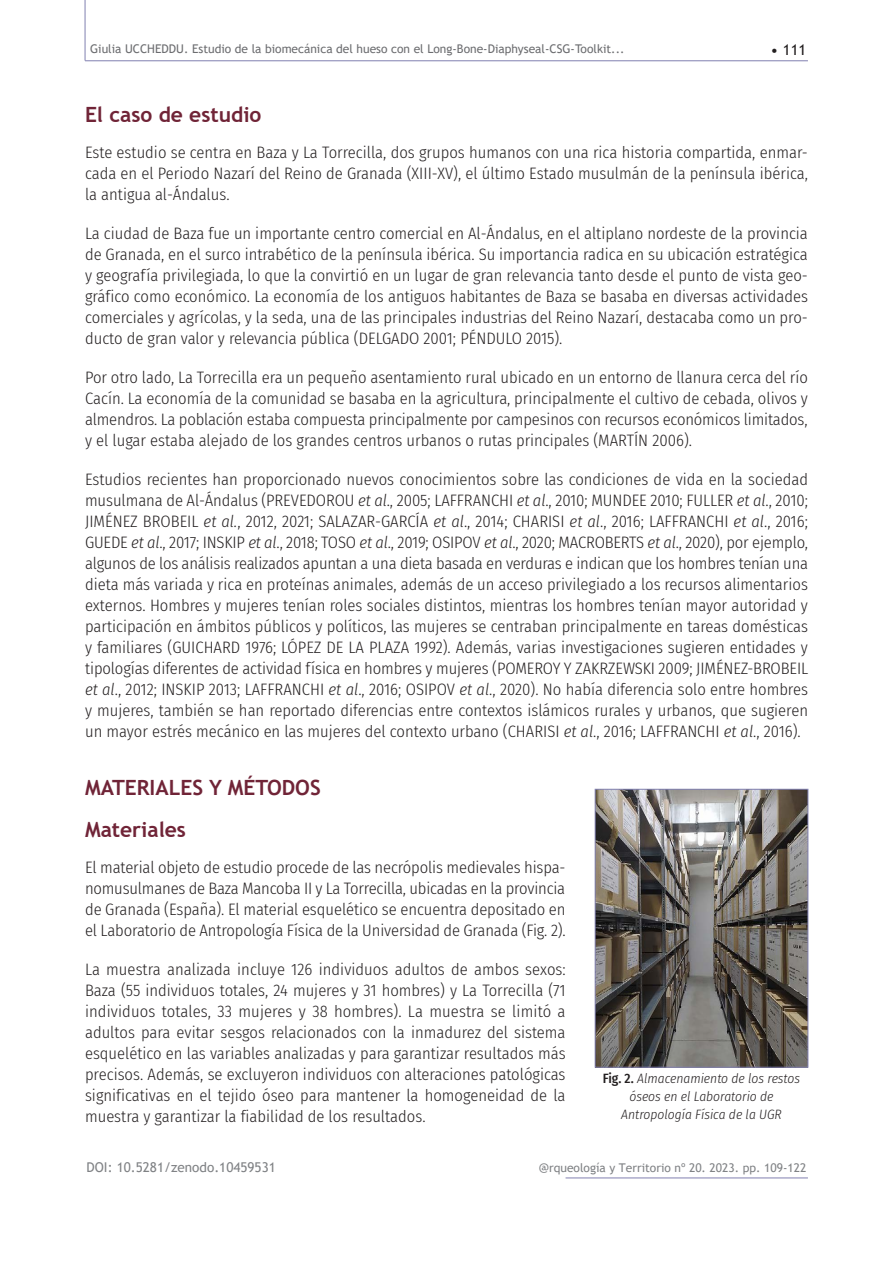
<style>
.page{position:relative;width:893px;height:1263px;background:#fff}
.page>*{position:absolute;margin:0;border:0;box-sizing:border-box;transform-origin:0 0}
.t1{font:700 21px/41.7px "Trebuchet MS";color:#702437}
.t2{font:300 16.5px/21px "Fira Sans Condensed";color:#231f20;text-align:justify}
.t3{font:15px "Trebuchet MS";color:#231f20}
.t4{font:italic 300 13.5px/18px "Fira Sans Condensed";color:#231f20;text-align:center}
.t5{font:13.5px "Trebuchet MS";color:#808285}
.t6{font:12px "Trebuchet MS";color:#6c6d70}
.t7{font:12px "Trebuchet MS";color:#808285}
.s1{font-style:italic}
.s2{font-weight:500;font-style:normal}
.s3{font-size:13.5px}
</style>
<div class="page">
<hr style="left:85px;top:61px;width:723px;height:1px;background:#8180b0">
<hr style="left:566px;top:1178px;width:242px;height:1px;background:#8180b0">
<hr style="left:85px;top:0;width:1px;height:61px;background:#8180b0">
<img style="left:597px;top:791px;width:209px;height:274px">
<div style="left:595px;top:789px;width:213px;height:278px;border:1px solid #8180b0"></div>
<p class="t6" style="left:90px;top:41px;width:536px">Giulia UCCHEDDU. Estudio de la biomecánica del hueso con el Long-Bone-Diaphyseal-CSG-Toolkit...</p>
<p class="t3" style="left:770px;top:40px;width:37px">• 111</p>
<p class="t1" style="left:85px;top:93px;width:178px">El caso de estudio</p>
<p class="t2" style="left:85px;top:141px;width:724px">Este estudio se centra en Baza y La Torrecilla, dos grupos humanos con una rica historia compartida, enmar&shy;cada en el Periodo Nazarí del Reino de Granada (XIII-XV), el último Estado musulmán de la península ibérica, la antigua al-Ándalus.</p>
<p class="t2" style="left:85px;top:222px;width:724px">La ciudad de Baza fue un importante centro comercial en Al-Ándalus, en el altiplano nordeste de la provincia de Granada, en el surco intrabético de la península ibérica. Su importancia radica en su ubicación estratégica y geografía privilegiada, lo que la convirtió en un lugar de gran relevancia tanto desde el punto de vista geo&shy;gráfico como económico. La economía de los antiguos habitantes de Baza se basaba en diversas actividades comerciales y agrícolas, y la seda, una de las principales industrias del Reino Nazarí, destacaba como un pro&shy;ducto de gran valor y relevancia pública (DELGADO 2001; PÉNDULO 2015).</p>
<p class="t2" style="left:85px;top:367px;width:724px">Por otro lado, La Torrecilla era un pequeño asentamiento rural ubicado en un entorno de llanura cerca del río Cacín. La economía de la comunidad se basaba en la agricultura, principalmente el cultivo de cebada, olivos y almendros. La población estaba compuesta principalmente por campesinos con recursos económicos limitados, y el lugar estaba alejado de los grandes centros urbanos o rutas principales (MARTÍN 2006).</p>
<p class="t2" style="left:85px;top:469px;width:725px">Estudios recientes han proporcionado nuevos conocimientos sobre las condiciones de vida en la sociedad musulmana de Al-Ándalus (PREVEDOROU <span class="s1">et al</span>., 2005; LAFFRANCHI <span class="s1">et al</span>., 2010; MUNDEE 2010; FULLER <span class="s1">et al</span>., 2010; JIMÉNEZ BROBEIL <span class="s1">et al.</span>, 2012, 2021; SALAZAR-GARCÍA <span class="s1">et al</span>., 2014; CHARISI <span class="s1">et al</span>., 2016; LAFFRANCHI <span class="s1">et al</span>., 2016; GUEDE <span class="s1">et al</span>., 2017; INSKIP <span class="s1">et al</span>., 2018; TOSO <span class="s1">et al</span>., 2019; OSIPOV <span class="s1">et al</span>., 2020; MACROBERTS <span class="s1">et al</span>., 2020), por ejemplo, algunos de los análisis realizados apuntan a una dieta basada en verduras e indican que los hombres tenían una dieta más variada y rica en proteínas animales, además de un acceso privilegiado a los recursos alimentarios externos. Hombres y mujeres tenían roles sociales distintos, mientras los hombres tenían mayor autoridad y participación en ámbitos públicos y políticos, las mujeres se centraban principalmente en tareas domésticas y familiares (GUICHARD 1976; LÓPEZ DE LA PLAZA 1992). Además, varias investigaciones sugieren entidades y tipologías diferentes de actividad física en hombres y mujeres (POMEROY Y ZAKRZEWSKI 2009; JIMÉNEZ-BROBEIL <span class="s1">et al</span>., 2012; INSKIP 2013; LAFFRANCHI <span class="s1">et al</span>., 2016; OSIPOV <span class="s1">et al</span>., 2020). No había diferencia solo entre hombres y mujeres, también se han reportado diferencias entre contextos islámicos rurales y urbanos, que sugieren un mayor estrés mecánico en las mujeres del contexto urbano (CHARISI <span class="s1">et al</span>., 2016; LAFFRANCHI <span class="s1">et al</span>., 2016).</p>
<p class="t1" style="left:85px;top:767px;width:237px">MATERIALES Y MÉTODOS<br>Materiales</p>
<p class="t2" style="left:85px;top:856px;width:482px">El material objeto de estudio procede de las necrópolis medievales hispa&shy;nomusulmanes de Baza Mancoba II y La Torrecilla, ubicadas en la provincia de Granada (España). El material esquelético se encuentra depositado en el Laboratorio de Antropología Física de la Universidad de Granada (Fig. 2).</p>
<p class="t2" style="left:85px;top:958px;width:482px">La muestra analizada incluye 126 individuos adultos de ambos sexos:<br>Baza (55 individuos totales, 24 mujeres y 31 hombres) y La Torrecilla (71 individuos totales, 33 mujeres y 38 hombres). La muestra se limitó a adultos para evitar sesgos relacionados con la inmadurez del sistema esquelético en las variables analizadas y para garantizar resultados más precisos. Además, se excluyeron individuos con alteraciones patológicas significativas en el tejido óseo para mantener la homogeneidad de la muestra y garantizar la fiabilidad de los resultados.</p>
<p class="t4" style="left:603px;top:1069px;width:199px"><span class="s2">Fig. 2.</span> Almacenamiento de los restos óseos en el Laboratorio de<br>Antropología Física de la UGR</p>
<p class="t5" style="left:87px;top:1158px;width:191px">DOI: 10.5281/zenodo.10459531</p>
<p class="t7" style="left:539px;top:1160px;width:269px"><span class="s3">@</span>rqueología y Territorio nº 20. 2023. pp. 109-122</p>
</div>
